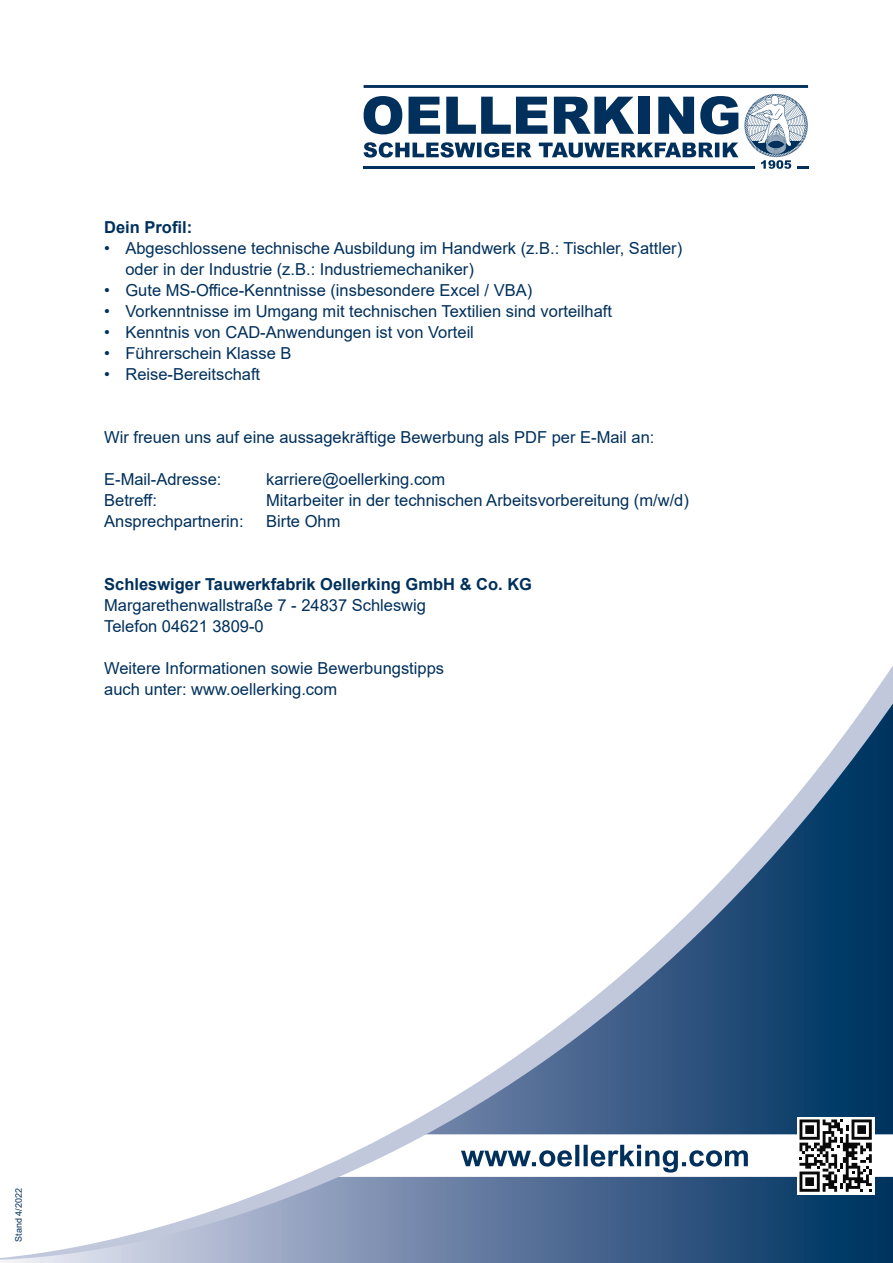
<style>
.page{position:relative;width:893px;height:1263px;background:#fff}
.page>*{position:absolute;margin:0;border:0;box-sizing:border-box;transform-origin:0 0}
.t1{font:16.5px/21px "Arial";color:#00305b}
.t2{font:700 16.5px "Arial";color:#00305b}
.t3{font:9px "Arial";color:#00305b}
</style>
<div class="page">
<svg style="left:700px;top:96px;width:38px;height:38px"></svg>
<svg style="left:658px;top:97px;width:36px;height:37px"></svg>
<div style="left:638px;top:97px;width:12px;height:37px;background:#00305b"></div>
<svg style="left:554px;top:97px;width:80px;height:37px"></svg>
<svg style="left:446px;top:97px;width:101px;height:37px"></svg>
<svg style="left:409px;top:97px;width:31px;height:37px"></svg>
<svg style="left:364px;top:96px;width:38px;height:38px"></svg>
<svg style="left:364px;top:142px;width:374px;height:16px"></svg>
<hr style="left:364px;top:166px;width:391px;height:3px;background:#00305b">
<svg style="left:364px;top:85px;width:444px;height:3px"></svg>
<svg style="left:744px;top:94px;width:64px;height:75px"></svg>
<svg style="left:0;top:666px;width:893px;height:597px"></svg>
<svg style="left:334px;top:1119px;width:559px;height:73px"></svg>
<p class="t2" style="left:104px;top:216px;width:90px">Dein Profil:</p>
<p class="t1" style="left:125px;top:238px;width:558px;text-indent:-21px">• Abgeschlossene technische Ausbildung im Handwerk (z.B.: Tischler, Sattler) oder in der Industrie (z.B.: Industriemechaniker)</p>
<p class="t1" style="left:104px;top:280px;width:430px">• Gute MS-Office-Kenntnisse (insbesondere Excel / VBA)</p>
<p class="t1" style="left:104px;top:301px;width:509px">• Vorkenntnisse im Umgang mit technischen Textilien sind vorteilhaft</p>
<p class="t1" style="left:104px;top:322px;width:371px">• Kenntnis von CAD-Anwendungen ist von Vorteil</p>
<p class="t1" style="left:104px;top:343px;width:189px">• Führerschein Klasse B</p>
<p class="t1" style="left:104px;top:364px;width:158px">• Reise-Bereitschaft</p>
<p class="t1" style="left:104px;top:427px;width:552px">Wir freuen uns auf eine aussagekräftige Bewerbung als PDF per E-Mail an:</p>
<p class="t1" style="left:104px;top:469px;width:119px">E-Mail-Adresse:</p>
<p class="t1" style="left:266px;top:469px;width:181px">karriere@oellerking.com</p>
<p class="t1" style="left:104px;top:490px;width:54px">Betreff:</p>
<p class="t1" style="left:266px;top:490px;width:424px">Mitarbeiter in der technischen Arbeitsvorbereitung (m/w/d)</p>
<p class="t1" style="left:104px;top:511px;width:141px">Ansprechpartnerin:</p>
<p class="t1" style="left:266px;top:511px;width:76px">Birte Ohm</p>
<p class="t2" style="left:104px;top:573px;width:429px">Schleswiger Tauwerkfabrik Oellerking GmbH &amp; Co. KG</p>
<p class="t1" style="left:104px;top:595px;width:323px">Margarethenwallstraße 7 - 24837 Schleswig<br>Telefon 04621 3809-0</p>
<p class="t1" style="left:104px;top:658px;width:341px">Weitere Informationen sowie Bewerbungstipps auch unter: www.oellerking.com</p>
<p class="t3" style="left:12px;top:1242px;width:55px;rotate:-90deg">Stand 4/2022</p>
</div>
